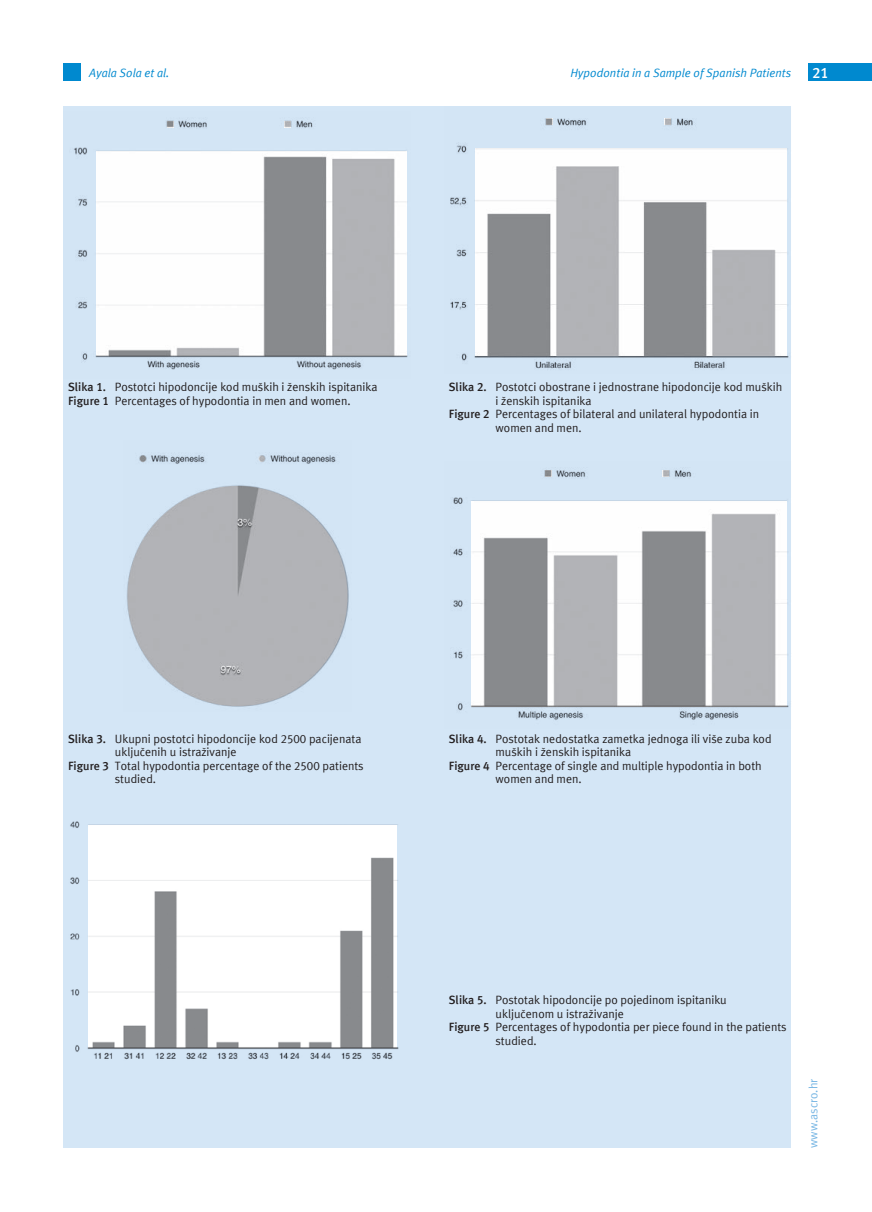
<style>
.page{position:relative;width:872px;height:1212px;background:#fff}
.page>*{position:absolute;margin:0;border:0;box-sizing:border-box;transform-origin:0 0}
.t1{font:700 15px "Meta ASC";color:#fff}
.t2{font:12px/13.5px "Meta ASC";color:#231f20}
.t3{font:italic 12px "Meta ASC";color:#0089cf}
.t4{font:12px "Meta ASC";color:#77b6e4}
.s1{font-weight:700}
</style>
<div class="page">
<div style="left:64px;top:64px;width:17px;height:17px;background:#0089cf"></div>
<div style="left:808px;top:64px;width:64px;height:17px;background:#0089cf"></div>
<div style="left:64px;top:106px;width:727px;height:1042px;background:#d4e6f6"></div>
<img style="left:450px;top:118px;width:339px;height:251px">
<img style="left:74px;top:119px;width:334px;height:251px">
<img style="left:453px;top:467px;width:336px;height:253px">
<img style="left:127px;top:455px;width:222px;height:252px">
<img style="left:70px;top:821px;width:329px;height:239px">
<p class="t3" style="left:89px;top:66px;width:82px">Ayala Sola et al.</p>
<p class="t3" style="left:570px;top:66px;width:222px">Hypodontia in a Sample of Spanish Patients</p>
<p class="t1" style="left:812px;top:64px;width:18px">21</p>
<p class="t2" style="left:68px;top:380px;width:311px"><span class="s1">Slika 1.</span> Postotci hipodoncije kod muških i ženskih ispitanika<br><span class="s1">Figure 1</span> Percentages of hypodontia in men and women.</p>
<p class="t2" style="left:449px;top:380px;width:335px"><span class="s1">Slika 2.</span> Postotci obostrane i jednostrane hipodoncije kod muških</p>
<p class="t2" style="left:495px;top:394px;width:98px">i ženskih ispitanika</p>
<p class="t2" style="left:449px;top:407px;width:312px"><span class="s1">Figure 2</span> Percentages of bilateral and unilateral hypodontia in</p>
<p class="t2" style="left:495px;top:421px;width:88px">women and men.</p>
<p class="t2" style="left:68px;top:731px;width:295px"><span class="s1">Slika 3.</span> Ukupni postotci hipodoncije kod 2500 pacijenata</p>
<p class="t2" style="left:115px;top:745px;width:123px">uključenih u istraživanje</p>
<p class="t2" style="left:68px;top:758px;width:297px"><span class="s1">Figure 3</span> Total hypodontia percentage of the 2500 patients</p>
<p class="t2" style="left:115px;top:772px;width:43px">studied.</p>
<p class="t2" style="left:449px;top:731px;width:324px"><span class="s1">Slika 4.</span> Postotak nedostatka zametka jednoga ili više zuba kod</p>
<p class="t2" style="left:495px;top:745px;width:137px">muških i ženskih ispitanika</p>
<p class="t2" style="left:449px;top:758px;width:314px"><span class="s1">Figure 4</span> Percentage of single and multiple hypodontia in both</p>
<p class="t2" style="left:495px;top:772px;width:88px">women and men.</p>
<p class="t2" style="left:449px;top:993px;width:280px"><span class="s1">Slika 5.</span> Postotak hipodoncije po pojedinom ispitaniku</p>
<p class="t2" style="left:495px;top:1007px;width:130px">uključenom u istraživanje</p>
<p class="t2" style="left:449px;top:1020px;width:339px"><span class="s1">Figure 5</span> Percentages of hypodontia per piece found in the patients</p>
<p class="t2" style="left:495px;top:1034px;width:43px">studied.</p>
<p class="t4" style="left:806px;top:1148px;width:71px;rotate:-90deg">www.ascro.hr</p>
</div>
